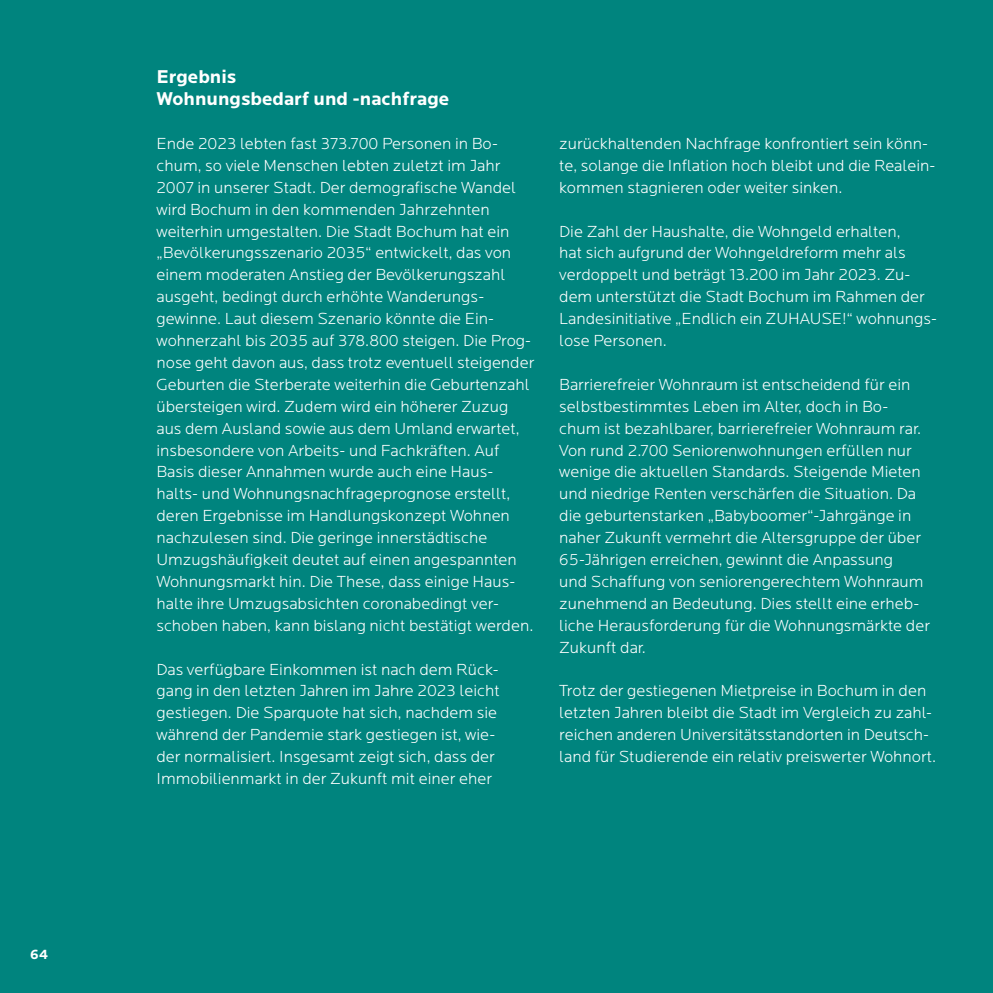
<style>
.page{position:relative;width:993px;height:993px;background:#fff}
.page>*{position:absolute;margin:0;border:0;box-sizing:border-box;transform-origin:0 0}
.t1{font:700 19.25px/21.9px "Locator";color:#fff}
.t2{font:300 16.62px/21.9px "Locator";color:#fff}
.t3{font:700 14px "Locator";color:#fff}
</style>
<div class="page">
<div style="left:0;top:0;width:992px;height:992px;background:#00847e"></div>
<p class="t3" style="left:30px;top:946px;width:19px">64</p>
<p class="t1" style="left:156px;top:66px;width:294px">Ergebnis<br>Wohnungsbedarf und -nachfrage</p>
<p class="t2" style="left:156px;top:133px;width:379px">Ende 2023 lebten fast 373.700 Personen in Bo&shy;chum, so viele Menschen lebten zuletzt im Jahr 2007 in unserer Stadt. Der demografische Wandel wird Bochum in den kommenden Jahrzehnten weiterhin umgestalten. Die Stadt Bochum hat ein „Bevölkerungsszenario 2035“ entwickelt, das von einem moderaten Anstieg der Bevölkerungszahl ausgeht, bedingt durch erhöhte Wanderungs&shy;gewinne. Laut diesem Szenario könnte die Ein&shy;wohnerzahl bis 2035 auf 378.800 steigen. Die Prog&shy;nose geht davon aus, dass trotz eventuell steigender Geburten die Sterberate weiterhin die Geburtenzahl übersteigen wird. Zudem wird ein höherer Zuzug aus dem Ausland sowie aus dem Umland erwartet, insbesondere von Arbeits- und Fachkräften. Auf Basis dieser Annahmen wurde auch eine Haus&shy;halts- und Wohnungsnachfrageprognose erstellt, deren Ergebnisse im Handlungskonzept Wohnen nachzulesen sind. Die geringe innerstädtische Umzugshäufigkeit deutet auf einen angespannten Wohnungsmarkt hin. Die These, dass einige Haus&shy;halte ihre Umzugsabsichten coronabedingt ver&shy;schoben haben, kann bislang nicht bestätigt werden.</p>
<p class="t2" style="left:156px;top:658px;width:344px">Das verfügbare Einkommen ist nach dem Rück&shy;gang in den letzten Jahren im Jahre 2023 leicht gestiegen. Die Sparquote hat sich, nachdem sie während der Pandemie stark gestiegen ist, wie&shy;der normalisiert. Insgesamt zeigt sich, dass der Immobilienmarkt in der Zukunft mit einer eher</p>
<p class="t2" style="left:559px;top:133px;width:377px">zurückhaltenden Nachfrage konfrontiert sein könn&shy;te, solange die Inflation hoch bleibt und die Realein&shy;kommen stagnieren oder weiter sinken.</p>
<p class="t2" style="left:559px;top:220px;width:379px">Die Zahl der Haushalte, die Wohngeld erhalten,<br>hat sich aufgrund der Wohngeldreform mehr als verdoppelt und beträgt 13.200 im Jahr 2023. Zu&shy;dem unterstützt die Stadt Bochum im Rahmen der Landesinitiative „Endlich ein ZUHAUSE!“ wohnungs&shy;lose Personen.</p>
<p class="t2" style="left:559px;top:374px;width:372px">Barrierefreier Wohnraum ist entscheidend für ein selbstbestimmtes Leben im Alter, doch in Bo&shy;chum ist bezahlbarer, barrierefreier Wohnraum rar.<br>Von rund 2.700 Seniorenwohnungen erfüllen nur wenige die aktuellen Standards. Steigende Mieten und niedrige Renten verschärfen die Situation. Da die geburtenstarken „Babyboomer“-Jahrgänge in naher Zukunft vermehrt die Altersgruppe der über 65-Jährigen erreichen, gewinnt die Anpassung<br>und Schaffung von seniorengerechtem Wohnraum zunehmend an Bedeutung. Dies stellt eine erheb&shy;liche Herausforderung für die Wohnungsmärkte der Zukunft dar.</p>
<p class="t2" style="left:559px;top:680px;width:378px">Trotz der gestiegenen Mietpreise in Bochum in den letzten Jahren bleibt die Stadt im Vergleich zu zahl&shy;reichen anderen Universitätsstandorten in Deutsch&shy;land für Studierende ein relativ preiswerter Wohnort.</p>
</div>
